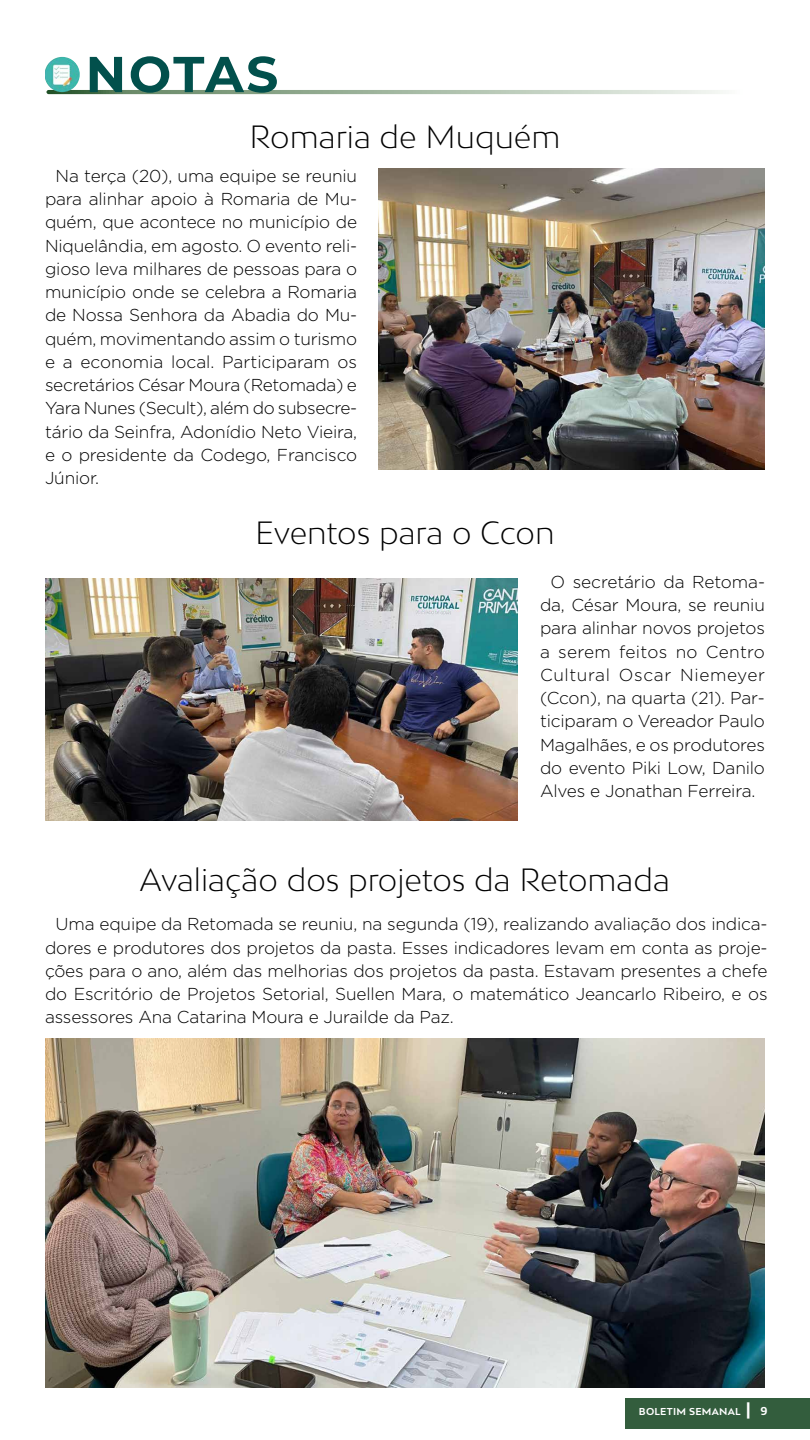
<style>
.page{position:relative;width:810px;height:1440px;background:#fff}
.page>*{position:absolute;margin:0;border:0;box-sizing:border-box;transform-origin:0 0}
.t1{font:700 50.32px "Montserrat";letter-spacing:.045em;color:#02504c}
.t2{font:300 30.38px "Bw Mitga";color:#000}
.t3{font:300 17.25px/23.2px "Gotham";letter-spacing:-.01em;color:#000;text-align:justify}
.t4{font:700 9.45px "Bw Mitga";letter-spacing:.03em;color:#fff}
.s1{font-size:16.27px}
.s2{font-size:10.88px}
</style>
<div class="page">
<div style="left:625px;top:1398px;width:185px;height:31px;background:#335d3d"></div>
<svg style="left:46px;top:90px;width:719px;height:4px;background:#a6baa5"></svg>
<img style="left:45px;top:57px;width:35px;height:35px">
<img style="left:45px;top:1039px;width:720px;height:349px">
<img style="left:378px;top:168px;width:387px;height:302px">
<img style="left:45px;top:579px;width:472px;height:242px">
<h1 class="t1" style="left:86px;top:38px;width:194px">NOTAS</h1>
<h2 class="t2" style="left:250px;top:117px;width:312px">Romaria de Muquém</h2>
<p class="t3" style="left:45px;top:164px;width:314px;text-indent:11px">Na terça (20), uma equipe se reuniu para alinhar apoio à Romaria de Mu&shy;quém, que acontece no município de Niquelândia, em agosto. O evento reli&shy;gioso leva milhares de pessoas para o município onde se celebra a Romaria de Nossa Senhora da Abadia do Mu&shy;quém, movimentando assim o turismo e a economia local. Participaram os secretários César Moura (Retomada) e Yara Nunes (Secult), além do subsecre&shy;tário da Seinfra, Adonídio Neto Vieira, e o presidente da Codego, Francisco Júnior.</p>
<h2 class="t2" style="left:255px;top:513px;width:301px">Eventos para o Ccon</h2>
<p class="t3" style="left:540px;top:570px;width:227px;text-indent:11px">O secretário da Retoma&shy;da, César Moura, se reuniu para alinhar novos projetos a serem feitos no Centro Cultural Oscar Niemeyer (Ccon), na quarta (21). Par&shy;ticiparam o Vereador Paulo Magalhães, e os produtores do evento Piki Low, Danilo Alves e Jonathan Ferreira.</p>
<h2 class="t2" style="left:140px;top:860px;width:532px">Avaliação dos projetos da Retomada</h2>
<p class="t3" style="left:45px;top:912px;width:724px;text-indent:11px">Uma equipe da Retomada se reuniu, na segunda (19), realizando avaliação dos indica&shy;dores e produtores dos projetos da pasta. Esses indicadores levam em conta as proje&shy;ções para o ano, além das melhorias dos projetos da pasta. Estavam presentes a chefe do Escritório de Projetos Setorial, Suellen Mara, o matemático Jeancarlo Ribeiro, e os assessores Ana Catarina Moura e Jurailde da Paz.</p>
<p class="t4" style="left:639px;top:1405px;width:130px">BOLETIM SEMANAL <span class="s1">|</span> <span class="s2">9</span></p>
</div>
